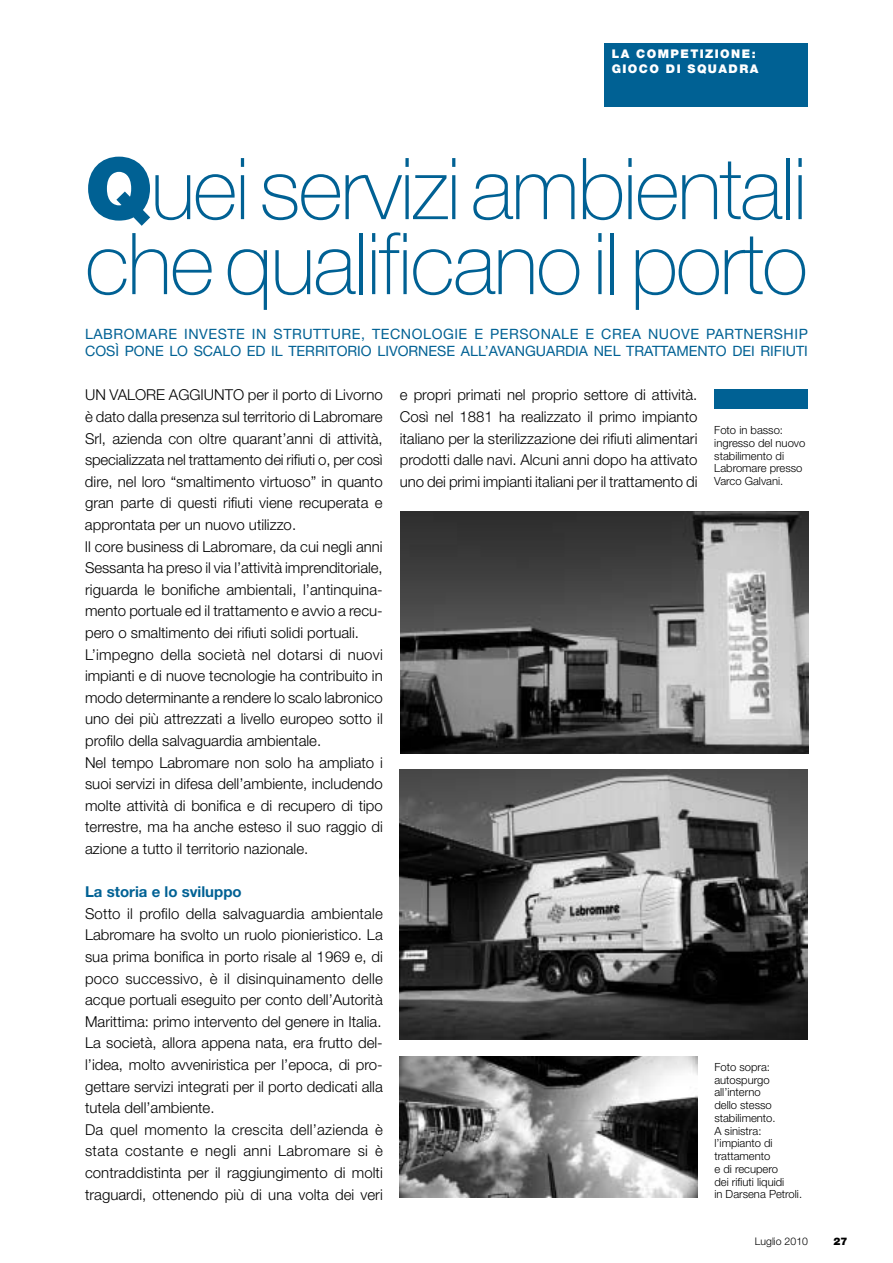
<style>
.page{position:relative;width:893px;height:1263px;background:#fff}
.page>*{position:absolute;margin:0;border:0;box-sizing:border-box;transform-origin:0 0}
.t1{font:100 85.5px/75px "Helvetica Neue";letter-spacing:-.025em;color:#006194}
.t2{font:300 15px/21.6px "Helvetica Neue";color:#000}
.t3{font:700 15px "Helvetica Neue";color:#006194}
.t4{font:14.25px/17.1px "Helvetica Neue";letter-spacing:.04em;color:#006194}
.t5{font:900 12px/15px "Helvetica Neue";letter-spacing:.12em;color:#fff}
.t6{font:300 11.25px/12.8px "Helvetica Neue";color:#000}
.t7{font:300 10.5px "Helvetica Neue";color:#000}
.t8{font:900 10.5px "Helvetica Neue";color:#000}
.s1{font-weight:900}
</style>
<div class="page">
<img style="left:401px;top:512px;width:407px;height:241px">
<img style="left:400px;top:770px;width:408px;height:269px">
<img style="left:400px;top:1056px;width:297px;height:142px">
<div style="left:604px;top:43px;width:203px;height:63px;background:#006194"></div>
<div style="left:714px;top:389px;width:94px;height:19px;background:#006194"></div>
<p class="t5" style="left:612px;top:46px;width:148px">LA COMPETIZIONE:<br>GIOCO DI SQUADRA</p>
<h1 class="t1" style="left:85px;top:152px;width:724px"><span class="s1">Q</span>uei servizi ambientali che qualificano il porto</h1>
<p class="t4" style="left:85px;top:325px;width:722px">LABROMARE I NVESTE I N STRUTTURE, TEC NOLOGI E E PERSONALE E C REA NUOVE PARTNERSHIP<br>COSÌ PONE LO SCALO ED IL TERRITORI O LIVORNESE ALL’AVANGUARDIA NEL TRATTAMENTO DEI RI FI UTI</p>
<p class="t2" style="left:85px;top:384px;width:299px;text-indent:140px">to per il porto di Livorno è dato dalla presenza sul territorio di Labromare Srl, azienda con oltre quarant’anni di attività, specializzata nel trattamento dei rifiuti o, per così dire, nel loro “smaltimento virtuoso” in quanto gran parte di questi rifiuti viene recuperata e approntata per un nuovo utilizzo.<br>Il core business di Labromare, da cui negli anni Sessanta ha preso il via l’attività imprenditoriale, riguarda le bonifiche ambientali, l’antinquina&shy;mento portuale ed il trattamento e avvio a recu&shy;pero o smaltimento dei rifiuti solidi portuali.<br>L’impegno della società nel dotarsi di nuovi impianti e di nuove tecnologie ha contribuito in modo determinante a rendere lo scalo labronico uno dei più attrezzati a livello europeo sotto il profilo della salvaguardia ambientale.<br>Nel tempo Labromare non solo ha ampliato i suoi servizi in difesa dell’ambiente, includendo molte attività di bonifica e di recupero di tipo terrestre, ma ha anche esteso il suo raggio di azione a tutto il territorio nazionale.</p>
<p class="t3" style="left:85px;top:882px;width:158px">La storia e lo sviluppo</p>
<p class="t2" style="left:85px;top:902px;width:299px">Sotto il profilo della salvaguardia ambientale Labromare ha svolto un ruolo pionieristico. La sua prima bonifica in porto risale al 1969 e, di poco successivo, è il disinquinamento delle acque portuali eseguito per conto dell’Autorità Marittima: primo intervento del genere in Italia.<br>La società, allora appena nata, era frutto del&shy;l’idea, molto avveniristica per l’epoca, di pro&shy;gettare servizi integrati per il porto dedicati alla tutela dell’ambiente.<br>Da quel momento la crescita dell’azienda è stata costante e negli anni Labromare si è contraddistinta per il raggiungimento di molti traguardi, ottenendo più di una volta dei veri</p>
<p class="t2" style="left:85px;top:384px;width:20px">Unval</p>
<p class="t2" style="left:135px;top:384px;width:40px">ore aggiun</p>
<p class="t2" style="left:400px;top:384px;width:299px;text-align:justify">e propri primati nel proprio settore di attività.<br>Così nel 1881 ha realizzato il primo impianto italiano per la sterilizzazione dei rifiuti alimentari prodotti dalle navi. Alcuni anni dopo ha attivato uno dei primi impianti italiani per il trattamento di</p>
<p class="t6" style="left:714px;top:423px;width:93px">Foto in basso: ingresso del nuovo stabilimento di<br>Labromare presso<br>Varco Galvani.</p>
<p class="t6" style="left:714px;top:1060px;width:89px">Foto sopra: autospurgo all’interno<br>dello stesso stabilimento.<br>A sinistra: l’impianto di trattamento<br>e di recupero<br>dei rifiuti liquidi<br>in Darsena Petroli.</p>
<p class="t7" style="left:755px;top:1235px;width:55px">Luglio 2010</p>
<p class="t8" style="left:833px;top:1235px;width:16px">27</p>
</div>
